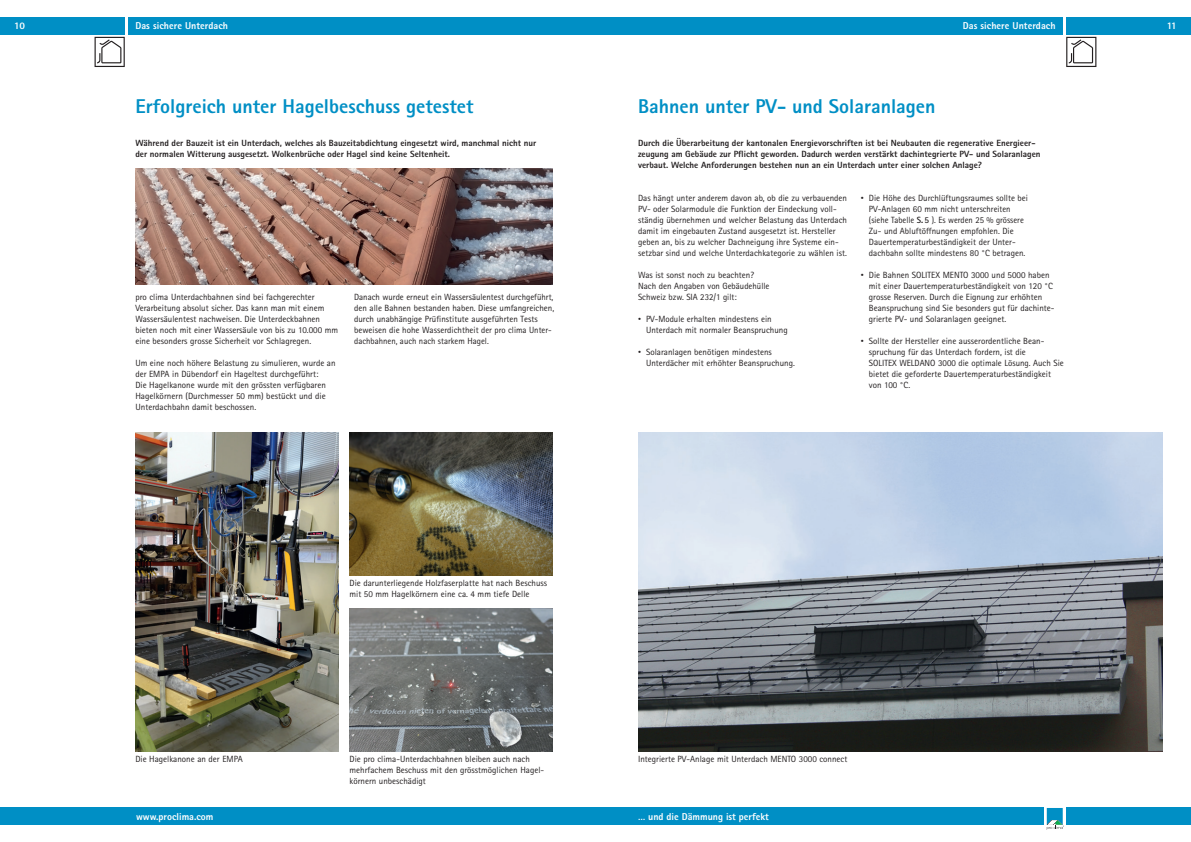
<style>
.page{position:relative;width:1191px;height:842px;background:#fff}
.page>*{position:absolute;margin:0;border:0;box-sizing:border-box;transform-origin:0 0}
.t1{font:800 20px "Rotis Sans Serif Pro";color:#008fc5}
.t2{font:800 10px "Rotis Sans Serif Pro";letter-spacing:.005em;color:#fff}
.t3{font:9px/11px "Rotis Sans Serif Pro";color:#231f20}
.t4{font:800 9px/11px "Rotis Sans Serif Pro";color:#231f20}
.s1{font-size:6px}
.s2{font-weight:700}
</style>
<div class="page">
<div style="left:595px;top:808px;width:448px;height:17px;background:#008fc5"></div>
<div style="left:0;top:808px;width:595px;height:17px;background:#008fc5"></div>
<div style="left:1066px;top:808px;width:125px;height:17px;background:#008fc5"></div>
<svg style="left:1046px;top:808px;width:18px;height:22px"></svg>
<div style="left:1066px;top:17px;width:125px;height:17px;background:#008fc5"></div>
<div style="left:0;top:17px;width:125px;height:17px;background:#008fc5"></div>
<div style="left:128px;top:17px;width:467px;height:17px;background:#008fc5"></div>
<div style="left:595px;top:17px;width:468px;height:17px;background:#008fc5"></div>
<svg style="left:95px;top:37px;width:30px;height:30px"></svg>
<svg style="left:1066px;top:37px;width:30px;height:30px"></svg>
<img style="left:135px;top:432px;width:203px;height:319px">
<img style="left:349px;top:432px;width:204px;height:143px">
<img style="left:349px;top:608px;width:204px;height:143px">
<img style="left:638px;top:432px;width:524px;height:319px">
<img style="left:135px;top:168px;width:418px;height:117px">
<p class="t2" style="left:14px;top:19px;width:12px">10</p>
<p class="t2" style="left:135px;top:19px;width:94px">Das sichere Unterdach</p>
<p class="t2" style="left:963px;top:19px;width:94px">Das sichere Unterdach</p>
<p class="t2" style="left:1166px;top:19px;width:12px">11</p>
<h1 class="t1" style="left:135px;top:94px;width:340px">Erfolgreich unter Hagelbeschuss getestet</h1>
<h1 class="t1" style="left:638px;top:94px;width:299px">Bahnen unter PV- und Solaranlagen</h1>
<p class="t4" style="left:135px;top:138px;width:402px">Während der Bauzeit ist ein Unterdach, welches als Bauzeitabdichtung eingesetzt wird, manchmal nicht nur der normalen Witterung ausgesetzt. Wolkenbrüche oder Hagel sind keine Seltenheit.</p>
<p class="t3" style="left:135px;top:292px;width:204px">pro clima Unterdachbahnen sind bei fachgerechter Verarbeitung absolut sicher. Das kann man mit einem Wassersäulentest nachweisen. Die Unterdeckbahnen bieten noch mit einer Wassersäule von bis zu 10.000 mm eine besonders grosse Sicherheit vor Schlagregen.</p>
<p class="t3" style="left:135px;top:358px;width:202px">Um eine noch höhere Belastung zu simulieren, wurde an der EMPA in Dübendorf ein Hageltest durchgeführt:<br>Die Hagelkanone wurde mit den grössten verfügbaren Hagelkörnern (Durchmesser 50 mm) bestückt und die Unterdachbahn damit beschossen.</p>
<p class="t3" style="left:354px;top:292px;width:202px">Danach wurde erneut ein Wassersäulentest durchgeführt, den alle Bahnen bestanden haben. Diese umfangreichen, durch unabhängige Prüfinstitute ausgeführten Tests beweisen die hohe Wasserdichtheit der pro clima Unter&shy;dachbahnen, auch nach starkem Hagel.</p>
<p class="t3" style="left:135px;top:754px;width:109px">Die Hagelkanone an der EMPA</p>
<p class="t3" style="left:349px;top:578px;width:199px">Die darunterliegende Holzfaserplatte hat nach Beschuss mit 50 mm Hagelkörnern eine ca. 4 mm tiefe Delle</p>
<p class="t3" style="left:349px;top:754px;width:196px">Die pro clima-Unterdachbahnen bleiben auch nach mehrfachem Beschuss mit den grösstmöglichen Hagel&shy;körnern unbeschädigt</p>
<p class="t4" style="left:638px;top:138px;width:404px">Durch die Überarbeitung der kantonalen Energievorschriften ist bei Neubauten die regenerative Energieer&shy;zeugung am Gebäude zur Pflicht geworden. Dadurch werden verstärkt dachintegrierte PV- und Solaranlagen verbaut. Welche Anforderungen bestehen nun an ein Unterdach unter einer solchen Anlage?</p>
<p class="t3" style="left:638px;top:193px;width:211px">Das hängt unter anderem davon ab, ob die zu verbauenden PV- oder Solarmodule die Funktion der Eindeckung voll&shy;ständig übernehmen und welcher Belastung das Unterdach damit im eingebauten Zustand ausgesetzt ist. Hersteller geben an, bis zu welcher Dachneigung ihre Systeme ein&shy;setzbar sind und welche Unterdachkategorie zu wählen ist.</p>
<p class="t3" style="left:638px;top:270px;width:133px">Was ist sonst noch zu beachten?<br>Nach den Angaben von Gebäudehülle<br>Schweiz bzw. SIA 232/1 gilt:</p>
<p class="t3" style="left:646px;top:314px;width:143px;text-indent:-8px"><span class="s1">•</span> PV-Module erhalten mindestens ein<br>Unterdach mit normaler Beanspruchung</p>
<p class="t3" style="left:646px;top:347px;width:150px;text-indent:-8px"><span class="s1">•</span> Solaranlagen benötigen mindestens<br>Unterdächer mit erhöhter Beanspruchung.</p>
<p class="t3" style="left:869px;top:193px;width:161px;text-indent:-8px"><span class="s1">•</span> Die Höhe des Durchlüftungsraumes sollte bei PV-Anlagen 60 mm nicht unterschreiten (siehe Tabelle <span class="s2">S.5</span> ). Es werden 25 % grössere Zu- und Abluftöffnungen empfohlen. Die Dauertemperaturbeständigkeit der Unter&shy;dachbahn sollte mindestens 80 °C betragen.</p>
<p class="t3" style="left:869px;top:270px;width:187px;text-indent:-8px"><span class="s1">•</span> Die Bahnen SOLITEX MENTO 3000 und 5000 haben mit einer Dauertemperaturbeständigkeit von 120 °C grosse Reserven. Durch die Eignung zur erhöhten Beanspruchung sind Sie besonders gut für dachinte&shy;grierte PV- und Solaranlagen geeignet.</p>
<p class="t3" style="left:869px;top:336px;width:196px;text-indent:-8px"><span class="s1">•</span> Sollte der Hersteller eine ausserordentliche Bean&shy;spruchung für das Unterdach fordern, ist die<br>SOLITEX WELDANO 3000 die optimale Lösung. Auch Sie bietet die geforderte Dauertemperaturbeständigkeit von 100 °C.</p>
<p class="t3" style="left:638px;top:754px;width:211px">Integrierte PV-Anlage mit Unterdach MENTO 3000 connect</p>
<p class="t2" style="left:136px;top:810px;width:79px">www.proclima.com</p>
<p class="t2" style="left:638px;top:810px;width:132px">… und die Dämmung ist perfekt</p>
</div>
